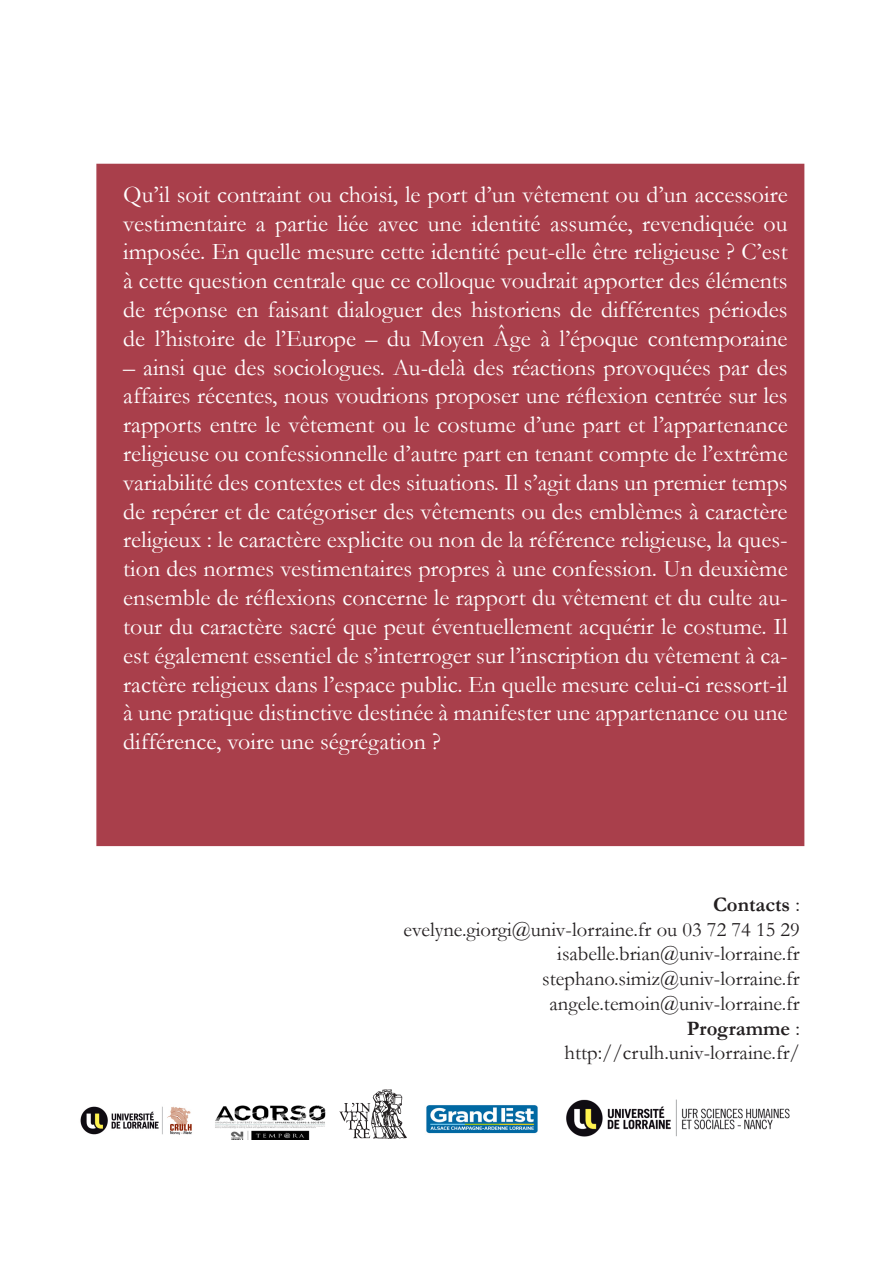
<style>
.page{position:relative;width:893px;height:1263px;background:#fff}
.page>*{position:absolute;margin:0;border:0;box-sizing:border-box;transform-origin:0 0}
.t1{font:24px/28.8px "Garamond";color:#fff;text-align:justify}
.t2{font:20.7px "Garamond";color:#231f20}
.t3{font:700 20.7px "Garamond";color:#231f20}
.s1{font-weight:400}
</style>
<div class="page">
<div style="left:96px;top:164px;width:708px;height:682px;background:#a93f4b"></div>
<img style="left:80px;top:1106px;width:112px;height:29px">
<img style="left:215px;top:1105px;width:110px;height:34px">
<img style="left:426px;top:1105px;width:112px;height:29px">
<img style="left:566px;top:1099px;width:224px;height:38px">
<img style="left:339px;top:1089px;width:68px;height:49px">
<p class="t1" style="left:123px;top:179px;width:666px">Qu’il soit contraint ou choisi, le port d’un vêtement ou d’un accessoire vestimentaire a partie liée avec une identité assumée, revendiquée ou imposée. En quelle mesure cette identité peut-elle être religieuse ? C’est à cette question centrale que ce colloque voudrait apporter des éléments de réponse en faisant dialoguer des historiens de différentes périodes de l’histoire de l’Europe – du Moyen Âge à l’époque contemporaine</p>
<p class="t1" style="left:123px;top:352px;width:666px">– ainsi que des sociologues. Au-delà des réactions provoquées par des affaires récentes, nous voudrions proposer une réflexion centrée sur les rapports entre le vêtement ou le costume d’une part et l’appartenance religieuse ou confessionnelle d’autre part en tenant compte de l’extrême variabilité des contextes et des situations. Il s’agit dans un premier temps de repérer et de catégoriser des vêtements ou des emblèmes à caractère religieux : le caractère explicite ou non de la référence religieuse, la ques&shy;tion des normes vestimentaires propres à une confession. Un deuxième ensemble de réflexions concerne le rapport du vêtement et du culte au&shy;tour du caractère sacré que peut éventuellement acquérir le costume. Il est également essentiel de s’interroger sur l’inscription du vêtement à ca&shy;ractère religieux dans l’espace public. En quelle mesure celui-ci ressort-il à une pratique distinctive destinée à manifester une appartenance ou une différence, voire une ségrégation ?</p>
<p class="t3" style="left:713px;top:890px;width:88px">Contacts <span class="s1">:</span></p>
<p class="t2" style="left:404px;top:915px;width:398px">evelyne.giorgi@univ-lorraine.fr ou 03 72 74 15 29</p>
<p class="t2" style="left:557px;top:940px;width:244px">isabelle.brian@univ-lorraine.fr</p>
<p class="t2" style="left:542px;top:965px;width:259px">stephano.simiz@univ-lorraine.fr</p>
<p class="t2" style="left:549px;top:989px;width:252px">angele.temoin@univ-lorraine.fr</p>
<p class="t3" style="left:687px;top:1014px;width:115px">Programme <span class="s1">:</span></p>
<p class="t2" style="left:565px;top:1039px;width:237px">http://crulh.univ-lorraine.fr/</p>
</div>
